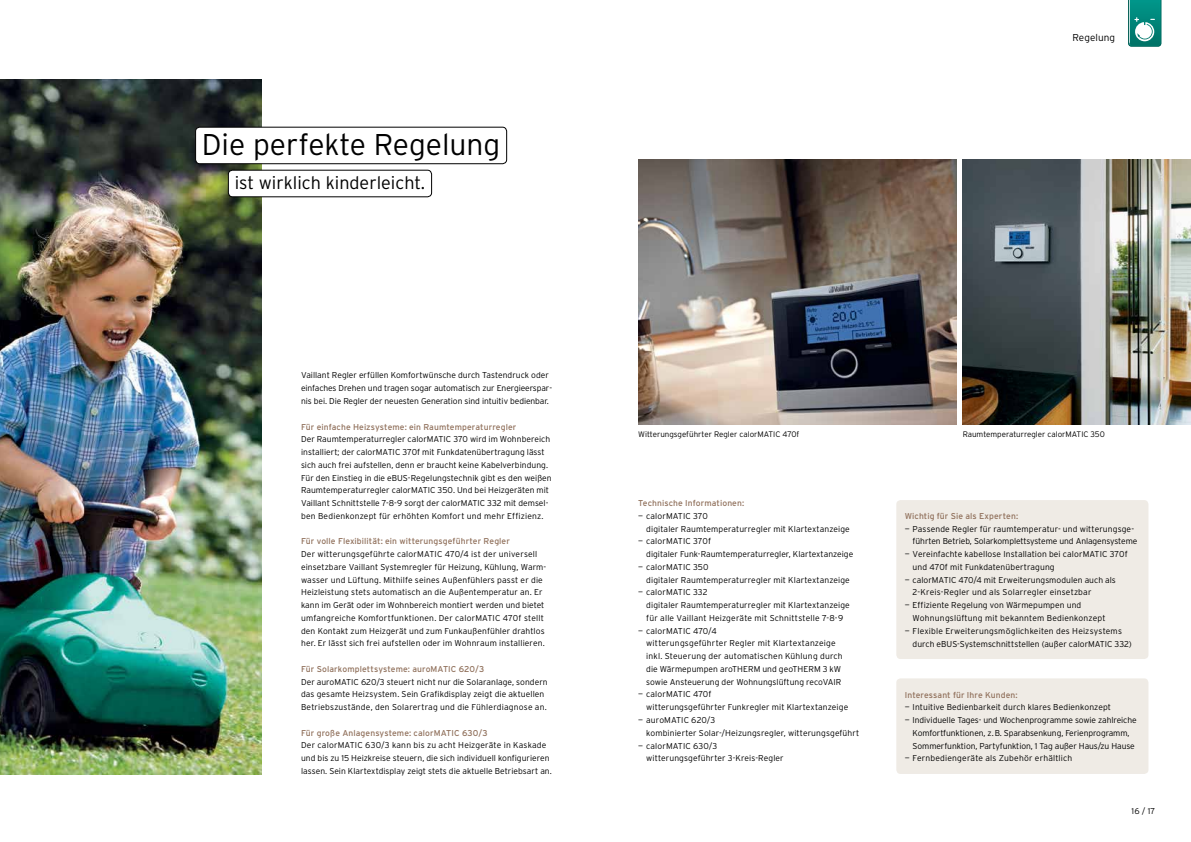
<style>
.page{position:relative;width:1191px;height:842px;background:#fff}
.page>*{position:absolute;margin:0;border:0;box-sizing:border-box;transform-origin:0 0}
.t1{font:300 30px "Interstate OT";color:#000}
.t2{font:300 18px "Interstate OT";color:#000}
.t3{font:300 10px "Interstate OT";letter-spacing:.005em;color:#000}
.t4{font:300 8.5px/12.8px "Interstate OT";letter-spacing:.005em;color:#000}
.t5{font:8.5px "Interstate OT";letter-spacing:.01em;color:#90705b}
.t6{font:300 8px "Interstate OT";color:#000}
</style>
<div class="page">
<img style="left:0;top:79px;width:261px;height:695px">
<img style="left:962px;top:159px;width:229px;height:266px">
<img style="left:638px;top:159px;width:318px;height:266px">
<svg style="left:1128px;top:0;width:33px;height:47px"></svg>
<div style="left:196px;top:127px;width:310px;height:37px;background:#fff;border-radius:4px"></div>
<div style="left:195px;top:127px;width:312px;height:37px;border:1px solid #000;border-radius:4px"></div>
<div style="left:228px;top:170px;width:203px;height:27px;background:#fff;border-radius:4px"></div>
<div style="left:228px;top:170px;width:204px;height:27px;border:1px solid #000;border-radius:4px"></div>
<div style="left:896px;top:500px;width:252px;height:159px;background:#efebe5;border-radius:4px"></div>
<div style="left:896px;top:678px;width:252px;height:96px;background:#efebe5;border-radius:4px"></div>
<h1 class="t1" style="left:202px;top:128px;width:300px">Die perfekte Regelung</h1>
<h2 class="t2" style="left:235px;top:173px;width:192px">ist wirklich kinderleicht.</h2>
<p class="t4" style="left:301px;top:369px;width:252px">Vaillant Regler erfüllen Komfortwünsche durch Tastendruck oder einfaches Drehen und tragen sogar automatisch zur Energieerspar&shy;nis bei. Die Regler der neuesten Generation sind intuitiv bedienbar.</p>
<p class="t5" style="left:301px;top:422px;width:217px">Für einfache Heizsysteme: ein Raumtemperaturregler</p>
<p class="t4" style="left:301px;top:433px;width:252px">Der Raumtemperaturregler calorMATIC 370 wird im Wohnbereich installiert; der calorMATIC 370f mit Funkdatenübertragung lässt sich auch frei aufstellen, denn er braucht keine Kabelverbindung.<br>Für den Einstieg in die eBUS-Regelungstechnik gibt es den weißen Raumtemperaturregler calorMATIC 350. Und bei Heizgeräten mit Vaillant Schnittstelle 7-8-9 sorgt der calorMATIC 332 mit demsel&shy;ben Bedienkonzept für erhöhten Komfort und mehr Effizienz.</p>
<p class="t5" style="left:301px;top:537px;width:210px">Für volle Flexibilität: ein witterungsgeführter Regler</p>
<p class="t4" style="left:301px;top:548px;width:247px">Der witterungsgeführte calorMATIC 470/4 ist der universell einsetzbare Vaillant Systemregler für Heizung, Kühlung, Warm&shy;wasser und Lüftung. Mithilfe seines Außenfühlers passt er die Heizleistung stets automatisch an die Außentemperatur an. Er kann im Gerät oder im Wohnbereich montiert werden und bietet umfangreiche Komfortfunktionen. Der calorMATIC 470f stellt den Kontakt zum Heizgerät und zum Funkaußenfühler drahtlos her. Er lässt sich frei aufstellen oder im Wohnraum installieren.</p>
<p class="t5" style="left:301px;top:664px;width:185px">Für Solarkomplettsysteme: auroMATIC 620/3</p>
<p class="t4" style="left:301px;top:675px;width:248px">Der auroMATIC 620/3 steuert nicht nur die Solaranlage, sondern das gesamte Heizsystem. Sein Grafikdisplay zeigt die aktuellen<br>Betriebszustände, den Solarertrag und die Fühlerdiagnose an.</p>
<p class="t5" style="left:301px;top:728px;width:188px">Für große Anlagensysteme: calorMATIC 630/3</p>
<p class="t4" style="left:301px;top:739px;width:252px">Der calorMATIC 630/3 kann bis zu acht Heizgeräte in Kaskade und bis zu 15 Heizkreise steuern, die sich individuell konfigurieren lassen. Sein Klartextdisplay zeigt stets die aktuelle Betriebsart an.</p>
<p class="t3" style="left:1072px;top:31px;width:44px">Regelung</p>
<p class="t6" style="left:638px;top:429px;width:163px">Witterungsgeführter Regler calorMATIC 470f</p>
<p class="t6" style="left:962px;top:429px;width:144px">Raumtemperaturregler calorMATIC 350</p>
<p class="t5" style="left:638px;top:498px;width:107px">Technische Informationen:</p>
<p class="t4" style="left:646px;top:509px;width:205px;text-indent:-8px">— calorMATIC 370<br>digitaler Raumtemperaturregler mit Klartextanzeige</p>
<p class="t4" style="left:646px;top:535px;width:208px;text-indent:-8px">— calorMATIC 370f<br>digitaler Funk-Raumtemperaturregler, Klartextanzeige</p>
<p class="t4" style="left:646px;top:560px;width:205px;text-indent:-8px">— calorMATIC 350<br>digitaler Raumtemperaturregler mit Klartextanzeige</p>
<p class="t4" style="left:646px;top:586px;width:205px;text-indent:-8px">— calorMATIC 332<br>digitaler Raumtemperaturregler mit Klartextanzeige für alle Vaillant Heizgeräte mit Schnittstelle 7-8-9</p>
<p class="t4" style="left:646px;top:624px;width:198px;text-indent:-8px">— calorMATIC 470/4<br>witterungsgeführter Regler mit Klartextanzeige inkl. Steuerung der automatischen Kühlung durch die Wärmepumpen aroTHERM und geoTHERM 3 kW sowie Ansteuerung der Wohnungslüftung recoVAIR</p>
<p class="t4" style="left:646px;top:688px;width:203px;text-indent:-8px">— calorMATIC 470f<br>witterungsgeführter Funkregler mit Klartextanzeige</p>
<p class="t4" style="left:646px;top:713px;width:215px;text-indent:-8px">— auroMATIC 620/3<br>kombinierter Solar-/Heizungsregler, witterungsgeführt</p>
<p class="t4" style="left:646px;top:739px;width:139px;text-indent:-8px">— calorMATIC 630/3 witterungsgeführter 3-Kreis-Regler</p>
<p class="t5" style="left:904px;top:511px;width:115px">Wichtig für Sie als Experten:</p>
<p class="t4" style="left:912px;top:522px;width:226px;text-indent:-8px">— Passende Regler für raumtemperatur- und witterungsge&shy;führten Betrieb, Solarkomplettsysteme und Anlagensysteme</p>
<p class="t4" style="left:912px;top:548px;width:217px;text-indent:-8px">— Vereinfachte kabellose Installation bei calorMATIC 370f und 470f mit Funkdatenübertragung</p>
<p class="t4" style="left:912px;top:573px;width:205px;text-indent:-8px">— calorMATIC 470/4 mit Erweiterungsmodulen auch als<br>2-Kreis-Regler und als Solarregler einsetzbar</p>
<p class="t4" style="left:912px;top:599px;width:194px;text-indent:-8px">— Effiziente Regelung von Wärmepumpen und<br>Wohnungslüftung mit bekanntem Bedienkonzept</p>
<p class="t4" style="left:912px;top:624px;width:221px;text-indent:-8px">— Flexible Erweiterungsmöglichkeiten des Heizsystems durch eBUS-Systemschnittstellen (außer calorMATIC 332)</p>
<p class="t5" style="left:904px;top:690px;width:114px">Interessant für Ihre Kunden:</p>
<p class="t4" style="left:904px;top:701px;width:208px">— Intuitive Bedienbarkeit durch klares Bedienkonzept</p>
<p class="t4" style="left:912px;top:714px;width:226px;text-indent:-8px">— Individuelle Tages- und Wochenprogramme sowie zahlreiche<br>Komfortfunktionen, z.B. Sparabsenkung, Ferienprogramm,<br>Sommerfunktion, Partyfunktion, 1 Tag außer Haus/zu Hause</p>
<p class="t4" style="left:904px;top:752px;width:169px">— Fernbediengeräte als Zubehör erhältlich</p>
<p class="t4" style="left:1131px;top:804px;width:25px">16 / 17</p>
</div>
